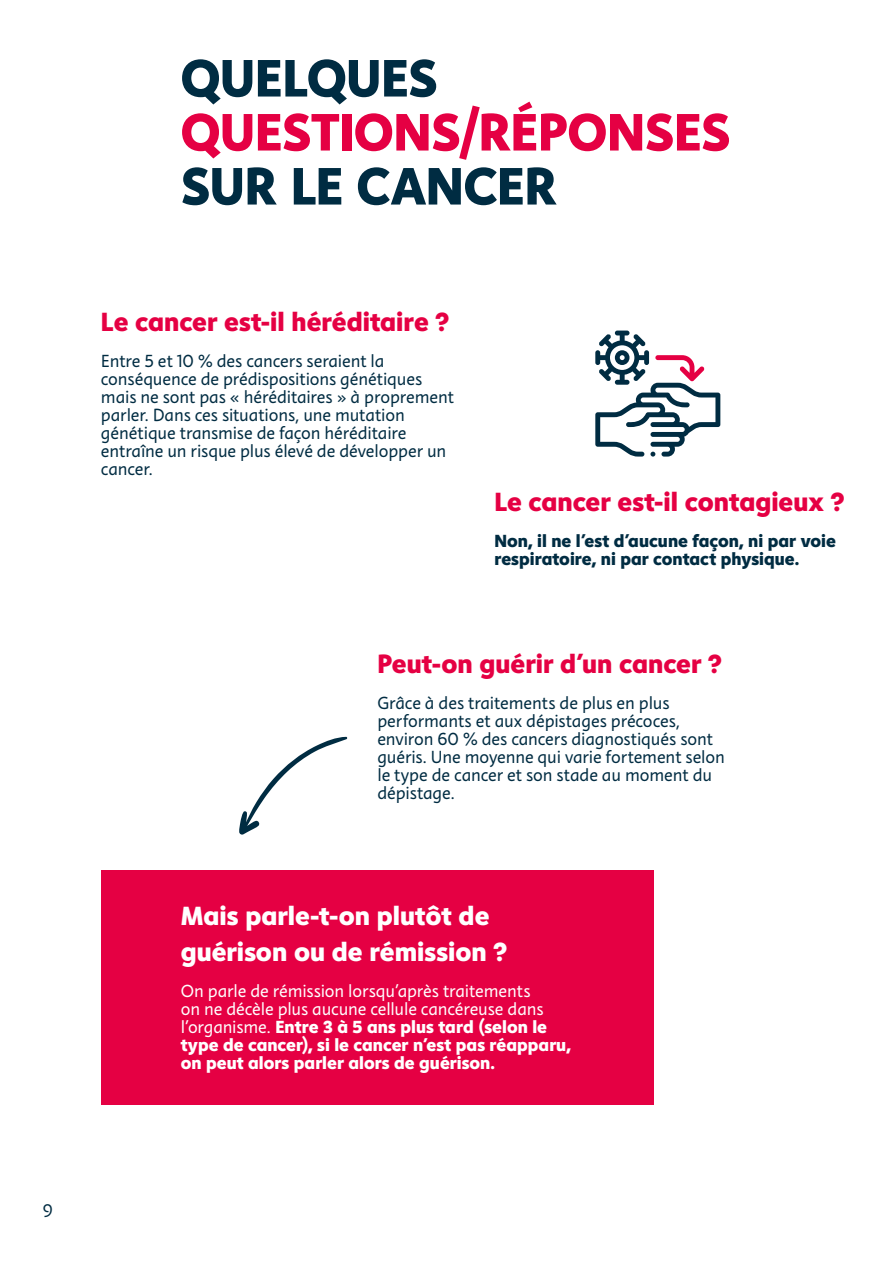
<style>
.page{position:relative;width:893px;height:1263px;background:#fff}
.page>*{position:absolute;margin:0;border:0;box-sizing:border-box;transform-origin:0 0}
.Section_-H1{font:800 54px/54px "Instant 5";letter-spacing:-.005em;color:#002c42}
.Section_-_H2{font:800 27px "Instant 5";color:#e50043}
.Section_-_H2-2{font:800 27px/36px "Instant 5";color:#fff}
.t1{font:18px/18px "Instant 3";letter-spacing:-.005em;color:#002c42}
.t2{font:800 18px/18px "Instant 5";color:#fff}
.t3{font:800 18px/18px "Instant 5";color:#002c42}
.s1{color:#e50043}
.s2{font-family:"Instant 3";font-weight:400}
</style>
<div class="page">
<div style="left:101px;top:871px;width:553px;height:234px;background:#e50043"></div>
<svg style="left:239px;top:737px;width:109px;height:98px"></svg>
<svg style="left:595px;top:331px;width:125px;height:126px"></svg>
<h1 class="Section_-H1" style="left:181px;top:50px;width:551px">QUELQUES<br><span class="s1">QUESTIONS/RÉPONSES<br></span>SUR LE CANCER</h1>
<h2 class="Section_-_H2" style="left:101px;top:302px;width:350px">Le cancer est-il héréditaire ?</h2>
<p class="t1" style="left:101px;top:352px;width:354px">Entre 5 et 10 % des cancers seraient la conséquence de prédispositions génétiques mais ne sont pas « héréditaires » à proprement parler. Dans ces situations, une mutation génétique transmise de façon héréditaire entraîne un risque plus élevé de développer un cancer.</p>
<h2 class="Section_-_H2" style="left:494px;top:482px;width:351px">Le cancer est-il contagieux ?</h2>
<p class="t3" style="left:494px;top:531px;width:343px">Non, il ne l’est d’aucune façon, ni par voie respiratoire, ni par contact physique.</p>
<h2 class="Section_-_H2" style="left:377px;top:644px;width:346px">Peut-on guérir d’un cancer ?</h2>
<p class="t1" style="left:377px;top:694px;width:349px">Grâce à des traitements de plus en plus performants et aux dépistages précoces, environ 60 % des cancers diagnostiqués sont guéris. Une moyenne qui varie fortement selon le type de cancer et son stade au moment du dépistage.</p>
<h2 class="Section_-_H2-2" style="left:181px;top:897px;width:328px">Mais parle-t-on plutôt de guérison ou de rémission ?</h2>
<p class="t2" style="left:181px;top:981px;width:392px"><span class="s2">On parle de rémission lorsqu’après traitements<br>on ne décèle plus aucune cellule cancéreuse dans l’organisme.</span> Entre 3 à 5 ans plus tard (selon le type de cancer), si le cancer n’est pas réapparu, on peut alors parler alors de guérison.</p>
<p class="t1" style="left:43px;top:1198px;width:12px">9</p>
</div>
